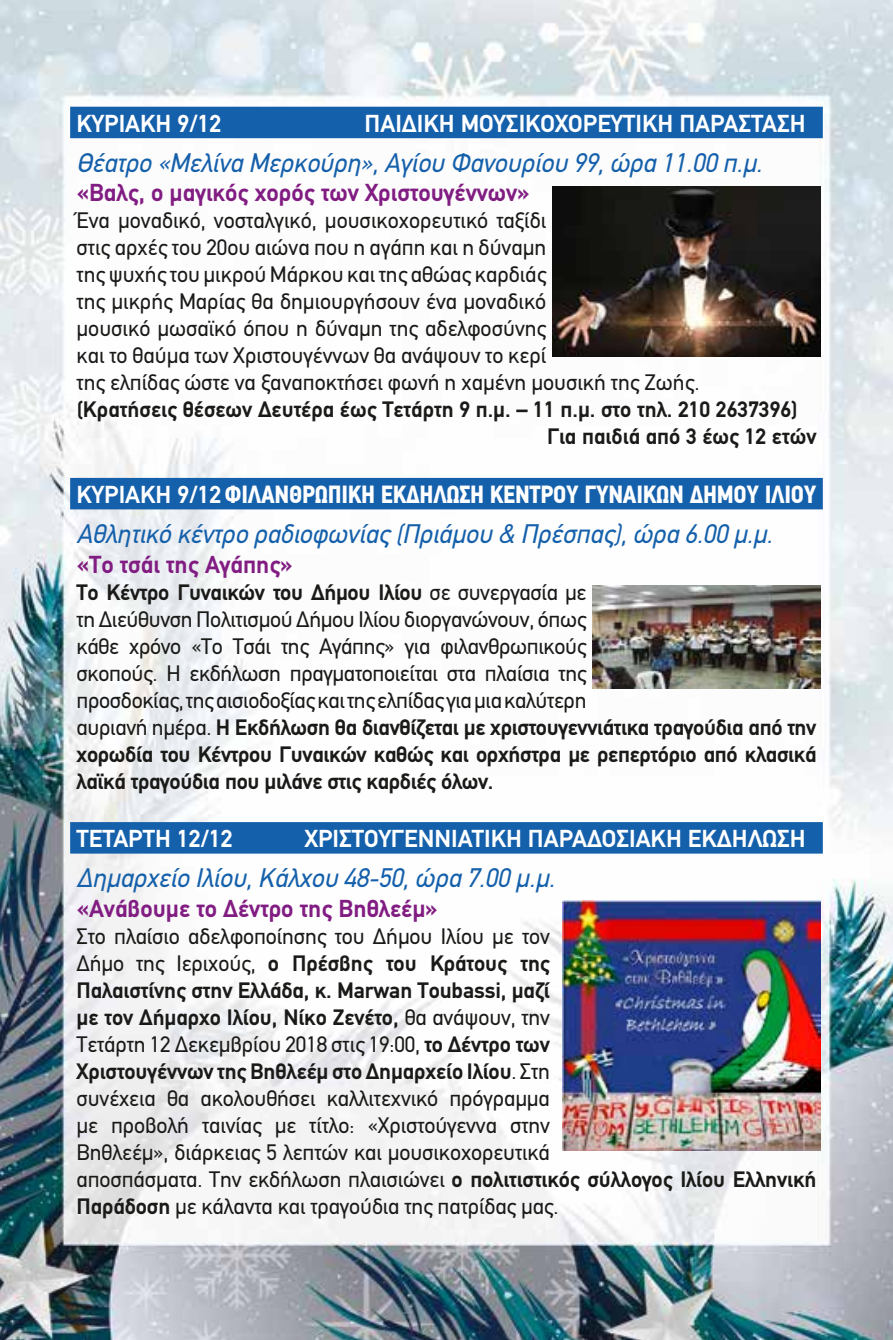
<style>
.page{position:relative;width:893px;height:1340px;background:#fff}
.page>*{position:absolute;margin:0;border:0;box-sizing:border-box;transform-origin:0 0}
.t1{font:italic 27px "PF Din Text";color:#1560ab}
.t2{font:700 24.75px "PF Din Text";color:#fff}
.t3{font:700 24.75px "PF Din Text";color:#811d82}
.t4{font:700 24.75px "PF Din Text Cond Pro";letter-spacing:-.01em;color:#fff}
.t5{font:22.5px/27px "PF Din Text";letter-spacing:-.005em;color:#1a1a18}
.t6{font:700 22.5px/27px "PF Din Text";color:#1a1a18}
.s1{font-family:"PF Din Text"}
.s2{font-weight:700}
</style>
<div class="page">
<img style="left:0;top:0;width:893px;height:1339px">
<div style="left:70px;top:107px;width:753px;height:31px;background:#1560ab"></div>
<div style="left:70px;top:478px;width:753px;height:31px;background:#1560ab"></div>
<div style="left:70px;top:822px;width:753px;height:31px;background:#1560ab"></div>
<img style="left:593px;top:585px;width:228px;height:104px">
<img style="left:563px;top:900px;width:258px;height:250px">
<img style="left:553px;top:187px;width:268px;height:169px">
<p class="t2" style="left:77px;top:109px;width:146px">ΚΥΡΙΑΚΗ 9/12</p>
<p class="t2" style="left:365px;top:109px;width:330px">ΠΑΙΔΙΚΗ ΜΟΥΣΙΚΟΧΟΡΕΥΤΙΚΗ παράσταση</p>
<p class="t1" style="left:77px;top:147px;width:687px">Θέατρο «Μελίνα Μερκούρη», Αγίου Φανουρίου 99, ώρα 11.00 π.μ.</p>
<p class="t3" style="left:77px;top:178px;width:455px">«Βαλς, ο μαγικός χορός των Χριστουγέννων»</p>
<p class="t5" style="left:77px;top:207px;width:624px">Ένα μοναδικό, νοσταλγικό, μουσικοχορευτικό ταξίδι<br>στις αρχές του 20ου αιώνα που η αγάπη και η δύναμη<br>της ψυχής του μικρού Μάρκου και της αθώας καρδιάς<br>της μικρής Μαρίας θα δημιουργήσουν ένα μοναδικό<br>μουσικό μωσαϊκό όπου η δύναμη της αδελφοσύνης<br>και το θαύμα των Χριστουγέννων θα ανάψουν το κερί<br>της ελπίδας ώστε να ξαναποκτήσει φωνή η χαμένη μουσική της Ζωής.</p>
<p class="t6" style="left:547px;top:396px;width:271px;text-indent:-470px">(Κρατήσεις θέσεων Δευτέρα έως Τετάρτη 9 π.μ. – 11 π.μ. στο τηλ. 210 2637396)<br>Για παιδιά από 3 έως 12 ετών</p>
<p class="t4" style="left:77px;top:479px;width:741px"><span class="s1">ΚΥΡΙΑΚΗ 9/12</span> ΦΙΛΑΝΘΡΩΠΙΚΗ ΕΚΔΗΛΩΣΗ ΚΕΝΤΡΟΥ ΓΥΝΑΙΚΩΝ ΔΗΜΟΥ ΙΛΙΟΥ</p>
<p class="t1" style="left:77px;top:518px;width:698px">Αθλητικό κέντρο ραδιοφωνίας (Πριάμου &amp; Πρέσπας), ώρα 6.00 μ.μ.</p>
<p class="t3" style="left:77px;top:549px;width:218px">«Το τσάι της Αγάπης»</p>
<p class="t5" style="left:77px;top:578px;width:741px"><span class="s2">Το Κέντρο Γυναικών του Δήμου Ιλίου</span> σε συνεργασία με<br>τη Διεύθυνση Πολιτισμού Δήμου Ιλίου διοργανώνουν, όπως<br>κάθε χρόνο «Το Τσάι της Αγάπης» για φιλανθρωπικούς<br>σκοπούς. Η εκδήλωση πραγματοποιείται στα πλαίσια της<br>προσδοκίας, της αισιοδοξίας και της ελπίδας για μια καλύτερη<br>αυριανή ημέρα. <span class="s2">Η Εκδήλωση θα διανθίζεται με χριστουγεννιάτικα τραγούδια από την χορωδία του Κέντρου Γυναικών καθώς και ορχήστρα με ρεπερτόριο από κλασικά λαϊκά τραγούδια που μιλάνε στις καρδιές όλων.</span></p>
<p class="t2" style="left:77px;top:824px;width:158px">ΤΕΤΑΡΤΗ 12/12</p>
<p class="t2" style="left:305px;top:824px;width:502px">ΧΡΙΣΤΟΥΓΕΝΝΙΑΤΙΚΗ ΠΑΡΑΔΟΣΙΑΚΗ ΕΚΔΗΛΩΣΗ</p>
<p class="t1" style="left:77px;top:862px;width:480px">Δημαρχείο Ιλίου, Κάλχου 48-50, ώρα 7.00 μ.μ.</p>
<p class="t3" style="left:77px;top:893px;width:363px">«Ανάβουμε το Δέντρο της Βηθλεέμ»</p>
<p class="t5" style="left:77px;top:922px;width:741px">Στο πλαίσιο αδελφοποίησης του Δήμου Ιλίου με τον<br>Δήμο της Ιεριχούς, <span class="s2">ο Πρέσβης του Κράτους της<br>Παλαιστίνης στην Ελλάδα, κ. Marwan Toubassi, μαζί<br>με τον Δήμαρχο Ιλίου, Νίκο Ζενέτο,</span> θα ανάψουν, την<br>Τετάρτη 12 Δεκεμβρίου 2018 στις 19:00, <span class="s2">το Δέντρο των<br>Χριστουγέννων της Βηθλεέμ στο Δημαρχείο Ιλίου</span>. Στη<br>συνέχεια θα ακολουθήσει καλλιτεχνικό πρόγραμμα<br>με προβολή ταινίας με τίτλο: «Χριστούγεννα στην<br>Βηθλεέμ», διάρκειας 5 λεπτών και μουσικοχορευτικά<br>αποσπάσματα. Την εκδήλωση πλαισιώνει <span class="s2">ο πολιτιστικός σύλλογος Ιλίου Ελληνική Παράδοση</span> με κάλαντα και τραγούδια της πατρίδας μας.</p>
</div>
